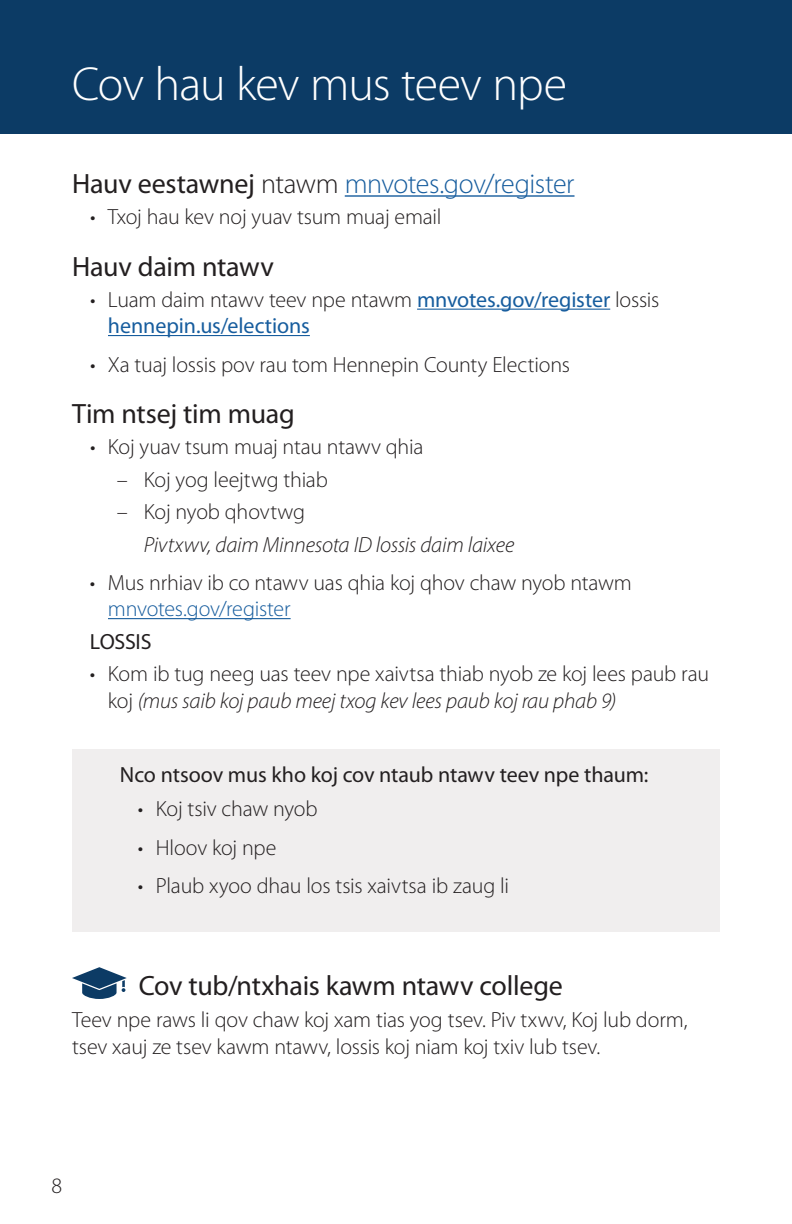
<style>
.page{position:relative;width:792px;height:1224px;background:#fff}
.page>*{position:absolute;margin:0;border:0;box-sizing:border-box;transform-origin:0 0}
.t1{font:300 48px "Myriad Pro";letter-spacing:-.02em;color:#fff}
.t2{font:28px "Myriad Pro";letter-spacing:-.01em;color:#231f20}
.t3{font:300 28px "Myriad Pro";letter-spacing:-.02em;color:#175d9e}
.t4{font:300 22px/26.4px "Myriad Pro";letter-spacing:-.01em;color:#231f20}
.t5{font:22px/26.4px "Myriad Pro";color:#175d9e}
.t6{font:22px "Myriad Pro";letter-spacing:-.01em;color:#231f20}
.t7{font:italic 300 22px "Myriad Pro";letter-spacing:-.01em;color:#231f20}
.t8{font:300 22px "Myriad Pro";letter-spacing:-.015em;color:#175d9e}
.s1{font-weight:400;color:#231f20}
.s2{color:#231f20}
.s3{font-weight:300;color:#231f20}
.s4{font-style:italic}
</style>
<div class="page">
<div style="left:72px;top:749px;width:648px;height:183px;background:#f0eeee"></div>
<hr style="left:345px;top:195px;width:230px;height:2px;background:#175d9e">
<hr style="left:417px;top:309px;width:193px;height:1px;background:#175d9e">
<hr style="left:108px;top:335px;width:202px;height:1px;background:#175d9e">
<hr style="left:108px;top:618px;width:183px;height:1px;background:#175d9e">
<div style="left:0;top:0;width:792px;height:133px;background:#0c3b65"></div>
<svg style="left:72px;top:967px;width:55px;height:32px"></svg>
<p class="t1" style="left:72px;top:57px;width:497px">Cov hau kev mus teev npe</p>
<h3 class="t3" style="left:72px;top:168px;width:504px"><span class="s1">Hauv eestawnej</span> <span class="s2">ntawm</span> mnvotes.gov/register</h3>
<p class="t4" style="left:90px;top:204px;width:353px">• Txoj hau kev noj yuav tsum muaj email</p>
<h3 class="t2" style="left:72px;top:251px;width:203px">Hauv daim ntawv</h3>
<p class="t5" style="left:108px;top:287px;width:553px;text-indent:-18px"><span class="s3">• Luam daim ntawv teev npe ntawm</span> mnvotes.gov/register <span class="s3">lossis </span>hennepin.us/elections</p>
<p class="t4" style="left:90px;top:352px;width:482px">• Xa tuaj lossis pov rau tom Hennepin County Elections</p>
<h3 class="t2" style="left:72px;top:399px;width:224px">Tim ntsej tim muag</h3>
<p class="t4" style="left:90px;top:434px;width:335px">• Koj yuav tsum muaj ntau ntawv qhia</p>
<p class="t4" style="left:117px;top:467px;width:212px">– Koj yog leejtwg thiab</p>
<p class="t4" style="left:117px;top:499px;width:190px">– Koj nyob qhovtwg</p>
<p class="t7" style="left:144px;top:531px;width:372px">Pivtxwv, daim Minnesota ID lossis daim laixee</p>
<p class="t4" style="left:90px;top:570px;width:543px">• Mus nrhiav ib co ntawv uas qhia koj qhov chaw nyob ntawm</p>
<p class="t8" style="left:108px;top:597px;width:184px">mnvotes.gov/register</p>
<p class="t6" style="left:90px;top:629px;width:63px">LOSSIS</p>
<p class="t4" style="left:108px;top:661px;width:603px;text-indent:-18px">• Kom ib tug neeg uas teev npe xaivtsa thiab nyob ze koj lees paub rau koj <span class="s4">(mus saib koj paub meej txog kev lees paub koj rau phab 9)</span></p>
<p class="t6" style="left:120px;top:763px;width:530px">Nco ntsoov mus kho koj cov ntaub ntawv teev npe thaum:</p>
<p class="t4" style="left:138px;top:796px;width:181px">• Koj tsiv chaw nyob</p>
<p class="t4" style="left:138px;top:835px;width:140px">• Hloov koj npe</p>
<p class="t4" style="left:138px;top:873px;width:373px">• Plaub xyoo dhau los tsis xaivtsa ib zaug li</p>
<h3 class="t2" style="left:139px;top:970px;width:426px">Cov tub/ntxhais kawm ntawv college</h3>
<p class="t4" style="left:72px;top:1007px;width:617px">Teev npe raws li qov chaw koj xam tias yog tsev. Piv txwv, Koj lub dorm, tsev xauj ze tsev kawm ntawv, lossis koj niam koj txiv lub tsev.</p>
<p class="t4" style="left:52px;top:1173px;width:12px">8</p>
</div>
